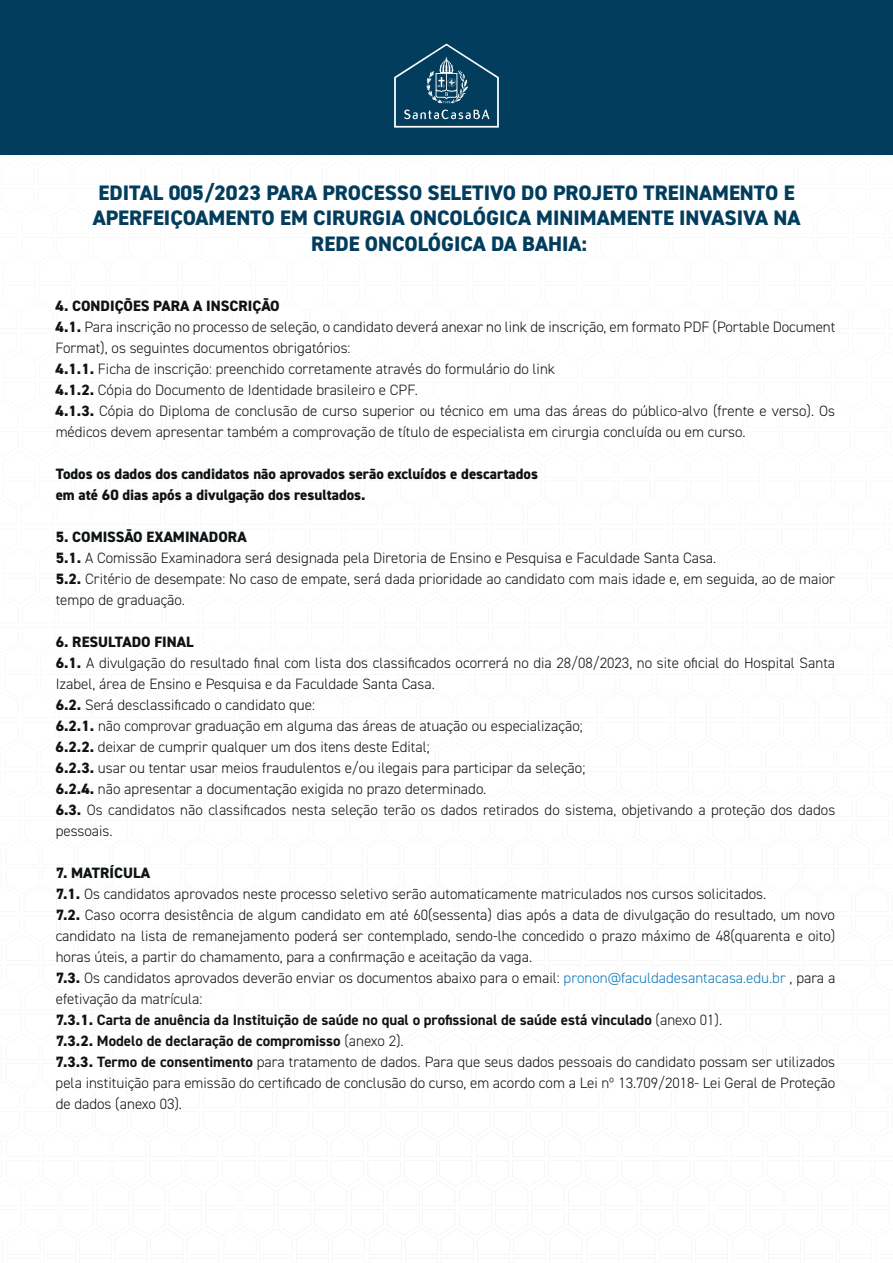
<style>
.page{position:relative;width:893px;height:1263px;background:#fff}
.page>*{position:absolute;margin:0;border:0;box-sizing:border-box;transform-origin:0 0}
.t1{font:800 21px/25.2px "DIN2014";color:#023d5d;text-align:center}
.t2{font:300 15px/21px "DIN2014";color:#101315}
.t3{font:800 15px/21px "DIN2014";color:#101315}
.s1{font-weight:800}
.s2{color:#0f7abe}
.s3{font-weight:700}
</style>
<div class="page">
<div style="left:0;top:0;width:893px;height:155px;background:#023d5d"></div>
<svg style="left:394px;top:43px;width:105px;height:85px"></svg>
<h1 class="t1" style="left:93px;top:180px;width:709px">EDITAL 005/2023 PARA PROCESSO SELETIVO DO PROJETO TREINAMENTO E<br>APERFEIÇOAMENTO EM CIRURGIA ONCOLÓGICA MINIMAMENTE INVASIVA NA<br>REDE ONCOLÓGICA DA BAHIA:</h1>
<p class="t2" style="left:56px;top:295px;width:781px"><span class="s1">4. CONDIÇÕES PARA A INSCRIÇÃO<br>4.1.</span> Para inscrição no processo de seleção, o candidato deverá anexar no link de inscrição, em formato PDF (Portable Document Format), os seguintes documentos obrigatórios:<br><span class="s1">4.1.1.</span> Ficha de inscrição: preenchido corretamente através do formulário do link<br><span class="s1">4.1.2.</span> Cópia do Documento de Identidade brasileiro e CPF.<br><span class="s1">4.1.3.</span> Cópia do Diploma de conclusão de curso superior ou técnico em uma das áreas do público-alvo (frente e verso). Os médicos devem apresentar também a comprovação de título de especialista em cirurgia concluída ou em curso.</p>
<p class="t3" style="left:56px;top:463px;width:484px">Todos os dados dos candidatos não aprovados serão excluídos e descartados em até 60 dias após a divulgação dos resultados.</p>
<p class="t2" style="left:56px;top:526px;width:781px"><span class="s1">5. COMISSÃO EXAMINADORA<br>5.1.</span> A Comissão Examinadora será designada pela Diretoria de Ensino e Pesquisa e Faculdade Santa Casa.<br><span class="s1">5.2.</span> Critério de desempate: No caso de empate, será dada prioridade ao candidato com mais idade e, em seguida, ao de maior tempo de graduação.</p>
<p class="t2" style="left:56px;top:631px;width:781px"><span class="s1">6. RESULTADO FINAL<br>6.1.</span> A divulgação do resultado final com lista dos classificados ocorrerá no dia 28/08/2023, no site oficial do Hospital Santa Izabel, área de Ensino e Pesquisa e da Faculdade Santa Casa.<br><span class="s1">6.2.</span> Será desclassificado o candidato que:<br><span class="s1">6.2.1.</span> não comprovar graduação em alguma das áreas de atuação ou especialização;<br><span class="s1">6.2.2.</span> deixar de cumprir qualquer um dos itens deste Edital;<br><span class="s1">6.2.3.</span> usar ou tentar usar meios fraudulentos e/ou ilegais para participar da seleção;<br><span class="s1">6.2.4.</span> não apresentar a documentação exigida no prazo determinado.<br><span class="s1">6.3.</span> Os candidatos não classificados nesta seleção terão os dados retirados do sistema, objetivando a proteção dos dados pessoais.</p>
<p class="t2" style="left:56px;top:862px;width:781px"><span class="s1">7. MATRÍCULA<br>7.1.</span> Os candidatos aprovados neste processo seletivo serão automaticamente matriculados nos cursos solicitados.<br><span class="s1">7.2.</span> Caso ocorra desistência de algum candidato em até 60(sessenta) dias após a data de divulgação do resultado, um novo candidato na lista de remanejamento poderá ser contemplado, sendo-lhe concedido o prazo máximo de 48(quarenta e oito) horas úteis, a partir do chamamento, para a confirmação e aceitação da vaga.<br><span class="s1">7.3.</span> Os candidatos aprovados deverão enviar os documentos abaixo para o email: <span class="s2">pronon@faculdadesantacasa.edu.br</span> , para a efetivação da matrícula:<br><span class="s1">7.3.1.</span> <span class="s3">Carta de anuência da Instituição de saúde no qual o profissional de saúde está vinculado</span> (anexo 01).<br><span class="s1">7.3.2.</span> <span class="s3">Modelo de declaração de compromisso</span> (anexo 2).<br><span class="s1">7.3.3.</span> <span class="s3">Termo de consentimento</span> para tratamento de dados. Para que seus dados pessoais do candidato possam ser utilizados pela instituição para emissão do certificado de conclusão do curso, em acordo com a Lei nº 13.709/2018- Lei Geral de Proteção de dados (anexo 03).</p>
</div>
